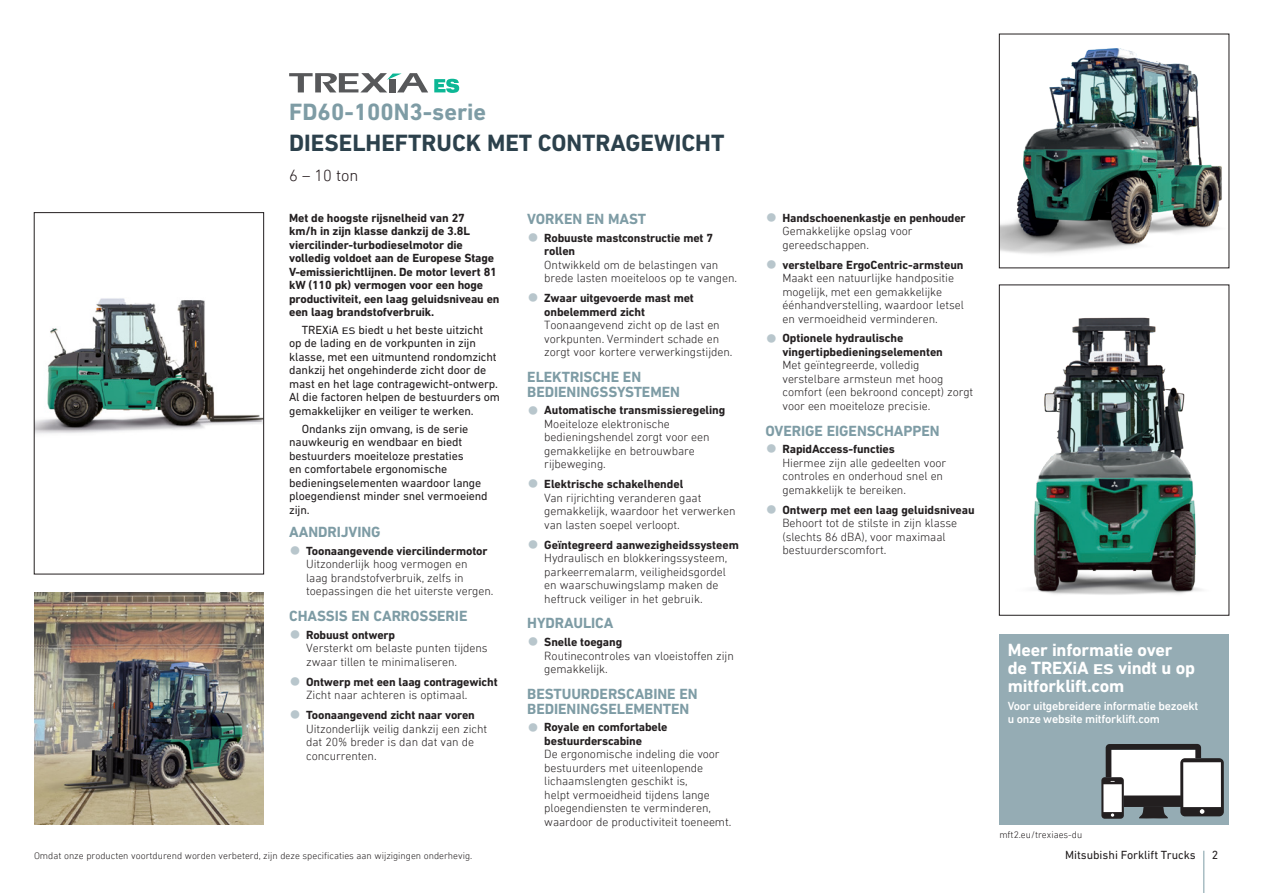
<style>
.page{position:relative;width:1263px;height:893px;background:#fff}
.page>*{position:absolute;margin:0;border:0;box-sizing:border-box;transform-origin:0 0}
.Inside_FormFactor_No{font:700 24px "DIN Next LT Pro";color:#2c414c}
.Inside_Series_Name_N{font:700 24px "DIN Next LT Pro";color:#7e9ca5}
.Boxout-Header{font:700 18px/18px "DIN Next LT Pro";letter-spacing:-.01em;color:#fff}
.Inside_Capacity_Norm{font:300 16.5px "DIN Next LT Pro";color:#23191c}
.TOP_FEATURES_Section{font:700 15px/15px "DIN Next LT Pro";letter-spacing:-.005em;color:#7e9ca5}
.t1{font:300 12px/13.5px "DIN Next LT Pro";letter-spacing:-.005em;color:#231f20}
.FAB_Body_regular_N{font:12px/13.5px "DIN Next LT Pro";letter-spacing:-.01em;color:#231f20}
.FAB_Body_LEAD_-_N{font:700 12px/13.5px "DIN Next LT Pro";letter-spacing:-.01em;color:#231f20}
.Back_Reverse_-_N{font:500 12px/13.5px "DIN Next LT Pro";letter-spacing:-.02em;color:#fff}
.BODY_Smallprint_Norm{font:300 9.75px "DIN Next LT Pro";color:#231f20}
.s1{font-size:9.6px}
.s2{font-family:"Helvetica Neue LT Std";font-stretch:condensed;font-size:24px;color:#b8c6cc}
.s3{font-weight:700}
.s4{font-family:"Helvetica Neue LT Std";font-weight:300;font-stretch:condensed;font-size:24px;color:#b8c6cc}
.s5{font-weight:300}
.s6{font-size:14.4px}
</style>
<div class="page">
<div style="left:999px;top:634px;width:230px;height:191px;background:#95acb4"></div>
<svg style="left:434px;top:79px;width:25px;height:14px"></svg>
<svg style="left:289px;top:73px;width:139px;height:19px"></svg>
<div style="left:1111px;top:750px;width:84px;height:46px;background:#fff"></div>
<svg style="left:1139px;top:807px;width:29px;height:12px"></svg>
<div style="left:1101px;top:777px;width:23px;height:42px;background:#231f20;border-radius:3px"></div>
<svg style="left:1111px;top:813px;width:3px;height:4px"></svg>
<div style="left:1103px;top:784px;width:19px;height:28px;background:#fff"></div>
<div style="left:1180px;top:758px;width:44px;height:58px;background:#231f20;border-radius:5px"></div>
<svg style="left:1200px;top:809px;width:4px;height:5px"></svg>
<div style="left:1183px;top:762px;width:38px;height:45px;background:#fff"></div>
<svg style="left:1106px;top:744px;width:95px;height:38px"></svg>
<div style="left:1124px;top:795px;width:57px;height:12px;background:#231f20"></div>
<img style="left:34px;top:592px;width:230px;height:233px">
<img style="left:1033px;top:317px;width:169px;height:278px">
<img style="left:1001px;top:48px;width:221px;height:206px">
<img style="left:36px;top:298px;width:226px;height:136px">
<div style="left:34px;top:212px;width:230px;height:362px;border:1px solid #231f20"></div>
<hr style="left:1203px;top:851px;width:1px;height:42px;background:#7e9ca5">
<p class="Inside_Series_Name_N" style="left:289px;top:98px;width:199px">FD60-100N3-serie</p>
<p class="Inside_FormFactor_No" style="left:289px;top:129px;width:437px">DIESELHEFTRUCK MET CONTRAGEWICHT</p>
<p class="Inside_Capacity_Norm" style="left:289px;top:165px;width:71px">6 – 10 ton</p>
<p class="FAB_Body_LEAD_-_N" style="left:289px;top:211px;width:212px">Met de hoogste rijsnelheid van 27<br>km/h in zijn klasse dankzij de 3.8L viercilinder-turbodieselmotor die volledig voldoet aan de Europese Stage V-emissierichtlijnen. De motor levert 81 kW (110 pk) vermogen voor een hoge productiviteit, een laag geluidsniveau en een laag brandstofverbruik.</p>
<p class="FAB_Body_regular_N" style="left:289px;top:323px;width:212px;text-indent:13px">TREXiA <span class="s1">ES</span> biedt u het beste uitzicht<br>op de lading en de vorkpunten in zijn klasse, met een uitmuntend rondomzicht dankzij het ongehinderde zicht door de mast en het lage contragewicht-ontwerp.<br>Al die factoren helpen de bestuurders om gemakkelijker en veiliger te werken.</p>
<p class="FAB_Body_regular_N" style="left:289px;top:422px;width:200px;text-indent:13px">Ondanks zijn omvang, is de serie nauwkeurig en wendbaar en biedt bestuurders moeiteloze prestaties<br>en comfortabele ergonomische bedieningselementen waardoor lange ploegendienst minder snel vermoeiend zijn.</p>
<p class="TOP_FEATURES_Section" style="left:289px;top:524px;width:93px">AANDRIJVING</p>
<p class="t1" style="left:306px;top:544px;width:189px;text-indent:-17px"><span class="s2">•</span> <span class="s3">Toonaangevende viercilindermotor </span>Uitzonderlijk hoog vermogen en<br>laag brandstofverbruik, zelfs in toepassingen die het uiterste vergen.</p>
<p class="TOP_FEATURES_Section" style="left:289px;top:608px;width:180px">CHASSIS EN CARROSSERIE</p>
<p class="t1" style="left:306px;top:628px;width:183px;text-indent:-17px"><span class="s2">•</span> <span class="s3">Robuust ontwerp<br></span>Versterkt om belaste punten tijdens zwaar tillen te minimaliseren.</p>
<p class="FAB_Body_LEAD_-_N" style="left:306px;top:675px;width:193px;text-indent:-17px"><span class="s4">•</span> Ontwerp met een laag contragewicht<br><span class="s5">Zicht naar achteren is optimaal.</span></p>
<p class="t1" style="left:306px;top:708px;width:183px;text-indent:-17px"><span class="s2">•</span> <span class="s3">Toonaangevend zicht naar voren<br></span>Uitzonderlijk veilig dankzij een zicht dat 20% breder is dan dat van de concurrenten.</p>
<p class="BODY_Smallprint_Norm" style="left:34px;top:850px;width:440px">Omdat onze producten voortdurend worden verbeterd, zijn deze specificaties aan wijzigingen onderhevig.</p>
<p class="TOP_FEATURES_Section" style="left:527px;top:211px;width:120px">VORKEN EN MAST</p>
<p class="t1" style="left:544px;top:231px;width:194px;text-indent:-17px"><span class="s2">•</span> <span class="s3">Robuuste mastconstructie met 7 rollen<br></span>Ontwikkeld om de belastingen van brede lasten moeiteloos op te vangen.</p>
<p class="t1" style="left:544px;top:291px;width:190px;text-indent:-17px"><span class="s2">•</span> <span class="s3">Zwaar uitgevoerde mast met onbelemmerd zicht<br></span>Toonaangevend zicht op de last en vorkpunten. Vermindert schade en zorgt voor kortere verwerkingstijden.</p>
<p class="TOP_FEATURES_Section" style="left:527px;top:369px;width:154px">ELEKTRISCHE EN<br>BEDIENINGSSYSTEMEN</p>
<p class="t1" style="left:544px;top:403px;width:183px;text-indent:-17px"><span class="s2">•</span> <span class="s3">Automatische transmissieregeling<br></span>Moeiteloze elektronische bedieningshendel zorgt voor een gemakkelijke en betrouwbare rijbeweging.</p>
<p class="t1" style="left:544px;top:477px;width:193px;text-indent:-17px"><span class="s2">•</span> <span class="s3">Elektrische schakelhendel<br></span>Van rijrichting veranderen gaat gemakkelijk, waardoor het verwerken van lasten soepel verloopt.</p>
<p class="t1" style="left:544px;top:538px;width:196px;text-indent:-17px"><span class="s2">•</span> <span class="s3">Geïntegreerd aanwezigheidssysteem </span>Hydraulisch en blokkeringssysteem, parkeerremalarm, veiligheidsgordel en waarschuwingslamp maken de heftruck veiliger in het gebruik.</p>
<p class="TOP_FEATURES_Section" style="left:527px;top:616px;width:88px">HYDRAULICA</p>
<p class="t1" style="left:544px;top:635px;width:191px;text-indent:-17px"><span class="s2">•</span> <span class="s3">Snelle toegang<br></span>Routinecontroles van vloeistoffen zijn gemakkelijk.</p>
<p class="TOP_FEATURES_Section" style="left:527px;top:686px;width:172px">BESTUURDERSCABINE EN<br>BEDIENINGSELEMENTEN</p>
<p class="t1" style="left:544px;top:720px;width:189px;text-indent:-17px"><span class="s2">•</span> <span class="s3">Royale en comfortabele bestuurderscabine<br></span>De ergonomische indeling die voor bestuurders met uiteenlopende lichaamslengten geschikt is,<br>helpt vermoeidheid tijdens lange ploegendiensten te verminderen, waardoor de productiviteit toeneemt.</p>
<p class="t1" style="left:782px;top:211px;width:185px;text-indent:-17px"><span class="s2">•</span> <span class="s3">Handschoenenkastje en penhouder<br></span>Gemakkelijke opslag voor gereedschappen.</p>
<p class="t1" style="left:782px;top:258px;width:183px;text-indent:-17px"><span class="s2">•</span> <span class="s3">verstelbare ErgoCentric-armsteun </span>Maakt een natuurlijke handpositie mogelijk, met een gemakkelijke éénhandverstelling, waardoor letsel en vermoeidheid verminderen.</p>
<p class="t1" style="left:782px;top:331px;width:192px;text-indent:-17px"><span class="s2">•</span> <span class="s3">Optionele hydraulische vingertipbedieningselementen<br></span>Met geïntegreerde, volledig verstelbare armsteun met hoog comfort (een bekroond concept) zorgt voor een moeiteloze precisie.</p>
<p class="TOP_FEATURES_Section" style="left:765px;top:423px;width:176px">OVERIGE EIGENSCHAPPEN</p>
<p class="t1" style="left:782px;top:442px;width:165px;text-indent:-17px"><span class="s2">•</span> <span class="s3">RapidAccess-functies<br></span>Hiermee zijn alle gedeelten voor controles en onderhoud snel en gemakkelijk te bereiken.</p>
<p class="t1" style="left:782px;top:503px;width:194px;text-indent:-17px"><span class="s2">•</span> <span class="s3">Ontwerp met een laag geluidsniveau<br></span>Behoort tot de stilste in zijn klasse (slechts 86 dBA), voor maximaal bestuurderscomfort.</p>
<p class="Boxout-Header" style="left:1008px;top:641px;width:189px">Meer informatie over de TREXiA <span class="s6">ES</span> vindt u op mitforklift.com</p>
<p class="Back_Reverse_-_N" style="left:1008px;top:699px;width:192px">Voor uitgebreidere informatie bezoekt u onze website mitforklift.com</p>
<p class="BODY_Smallprint_Norm" style="left:999px;top:829px;width:84px">mft2.eu/trexiaes-du</p>
<p class="FAB_Body_regular_N" style="left:1065px;top:848px;width:132px">Mitsubishi Forklift Trucks</p>
<p class="FAB_Body_regular_N" style="left:1212px;top:848px;width:8px">2</p>
</div>
